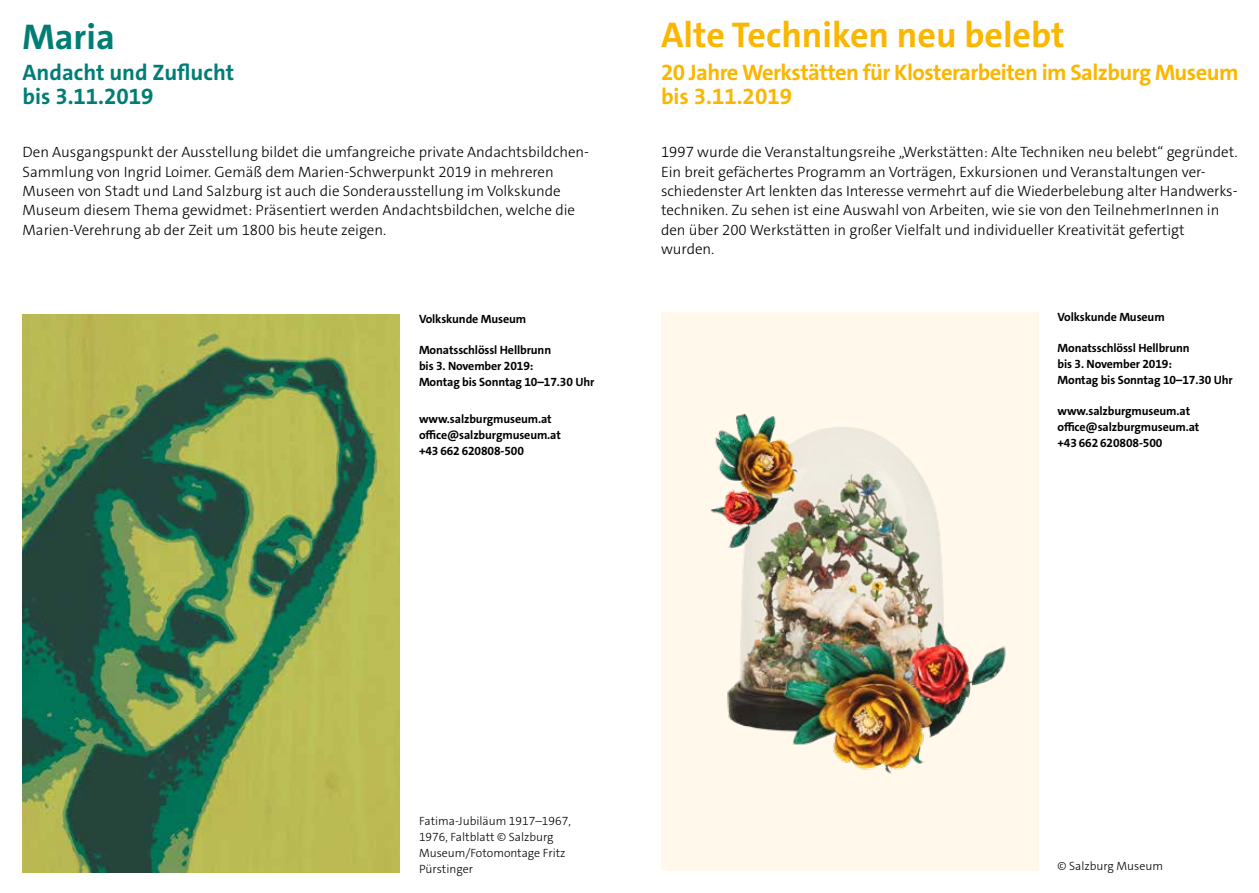
<style>
.page{position:relative;width:1259px;height:893px;background:#fff}
.page>*{position:absolute;margin:0;border:0;box-sizing:border-box;transform-origin:0 0}
.t1{font:700 36px "The Sans C4 s";color:#fab600}
.t2{font:700 36px "The Sans C4 s";color:#007d75}
.t3{font:700 22.5px/24px "The Sans C4 s";letter-spacing:-.025em;color:#fab600}
.t4{font:700 22.5px/24px "The Sans C4 s";color:#007d75}
.t5{font:300 15px/19.2px "The Sans C4 s";color:#000}
.t6{font:700 12px/15.8px "The Sans C4 s";letter-spacing:-.01em;color:#000}
.t7{font:300 12px/15.8px "The Sans C4 s";color:#000}
</style>
<div class="page">
<img style="left:23px;top:314px;width:377px;height:559px">
<div style="left:661px;top:312px;width:377px;height:558px;background:#fff8eb"></div>
<img style="left:710px;top:413px;width:296px;height:361px">
<h1 class="t2" style="left:23px;top:14px;width:94px">Maria</h1>
<h2 class="t4" style="left:23px;top:61px;width:213px">Andacht und Zuflucht bis 3.11.2019</h2>
<p class="t5" style="left:23px;top:143px;width:568px">Den Ausgangspunkt der Ausstellung bildet die umfangreiche private Andachtsbildchen-Sammlung von Ingrid Loimer. Gemäß dem Marien-Schwerpunkt 2019 in mehreren Museen von Stadt und Land Salzburg ist auch die Sonderausstellung im Volkskunde Museum diesem Thema gewidmet: Präsentiert werden Andachtsbildchen, welche die Marien-Verehrung ab der Zeit um 1800 bis heute zeigen.</p>
<p class="t6" style="left:419px;top:311px;width:109px">Volkskunde Museum</p>
<p class="t6" style="left:419px;top:343px;width:177px">Monatsschlössl Hellbrunn<br>bis 3. November 2019:<br>Montag bis Sonntag 10–17.30 Uhr</p>
<p class="t6" style="left:419px;top:411px;width:143px">www.salzburgmuseum.at office@salzburgmuseum.at +43 662 620808-500</p>
<h1 class="t1" style="left:661px;top:12px;width:405px">Alte Techniken neu belebt</h1>
<h2 class="t3" style="left:661px;top:61px;width:579px">20 Jahre Werkstätten für Klosterarbeiten im Salzburg Museum bis 3.11.2019</h2>
<p class="t5" style="left:661px;top:143px;width:578px">1997 wurde die Veranstaltungsreihe „Werkstätten: Alte Techniken neu belebt“ gegründet.<br>Ein breit gefächertes Programm an Vorträgen, Exkursionen und Veranstaltungen ver&shy;schiedenster Art lenkten das Interesse vermehrt auf die Wiederbelebung alter Handwerks&shy;techniken. Zu sehen ist eine Auswahl von Arbeiten, wie sie von den TeilnehmerInnen in den über 200 Werkstätten in großer Vielfalt und individueller Kreativität gefertigt wurden.</p>
<p class="t6" style="left:1057px;top:309px;width:109px">Volkskunde Museum</p>
<p class="t6" style="left:1057px;top:340px;width:177px">Monatsschlössl Hellbrunn<br>bis 3. November 2019:<br>Montag bis Sonntag 10–17.30 Uhr</p>
<p class="t6" style="left:1057px;top:403px;width:143px">www.salzburgmuseum.at office@salzburgmuseum.at +43 662 620808-500</p>
<p class="t7" style="left:419px;top:813px;width:153px">Fatima-Jubiläum 1917–1967,<br>1976, Faltblatt © Salzburg<br>Museum/Fotomontage Fritz<br>Pürstinger</p>
<p class="t7" style="left:1057px;top:859px;width:107px">© Salzburg Museum</p>
</div>
